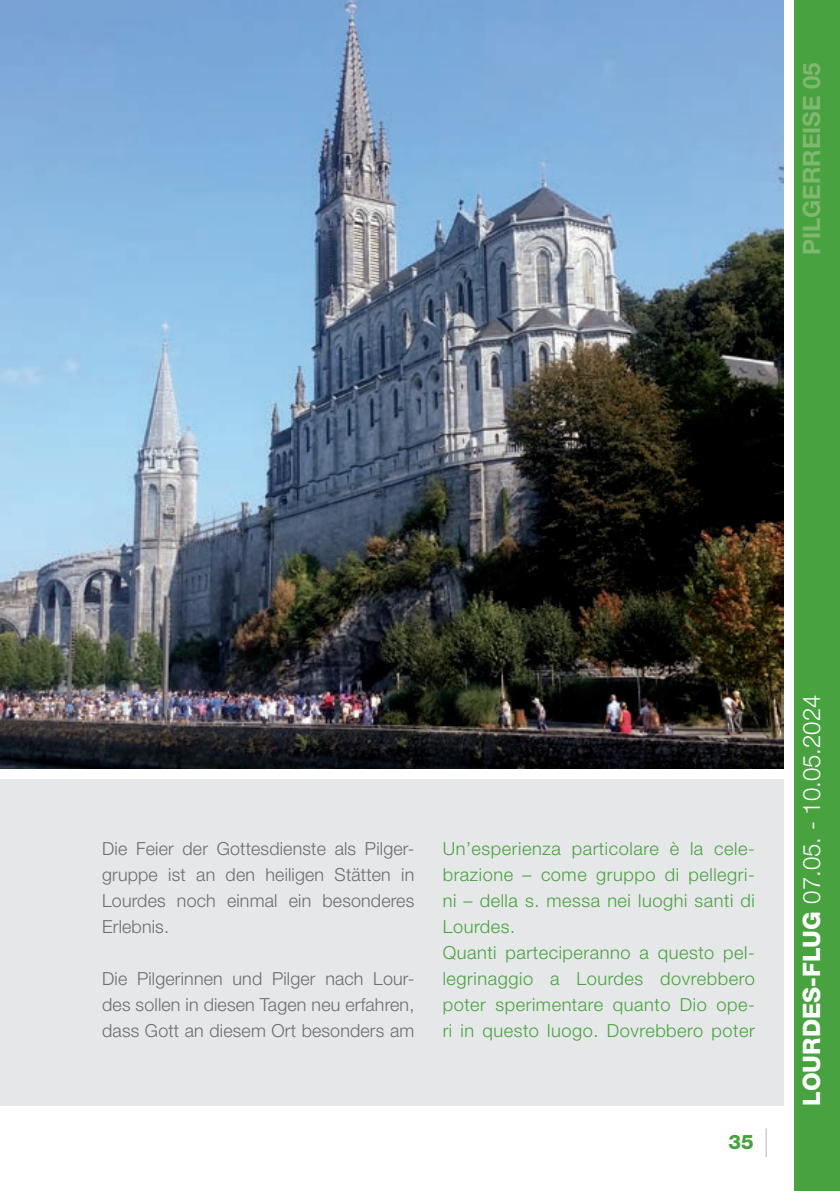
<style>
.page{position:relative;width:840px;height:1191px;background:#fff}
.page>*{position:absolute;margin:0;border:0;box-sizing:border-box;transform-origin:0 0}
.t1{font:300 24px "Helvetica Neue LT Std";color:#fff}
.t2{font:700 24px "Helvetica Neue LT Std";color:#80b870}
.t3{font:800 20px "Helvetica Neue LT Std";color:#49a240}
.t4{font:300 18px/26px "Helvetica Neue LT Std";letter-spacing:.03em;color:#49a240}
.t5{font:300 18px/26px "Helvetica Neue LT Std";letter-spacing:.01em;color:#6c6d70;text-align:justify}
.s1{font-weight:800}
</style>
<div class="page">
<div style="left:794px;top:0;width:45px;height:1191px;background:#49a240"></div>
<img style="left:0;top:0;width:782px;height:768px">
<div style="left:0;top:780px;width:782px;height:326px;background:#e6e7e9"></div>
<svg style="left:765px;top:1129px;width:1px;height:28px"></svg>
<h1 class="t2" style="left:796px;top:255px;width:194px;rotate:-90deg">PILGERREISE 05</h1>
<p class="t5" style="left:102px;top:835px;width:313px">Die Feier der Gottesdienste als Pilger&shy;gruppe ist an den heiligen Stätten in Lourdes noch einmal ein besonderes Erlebnis.</p>
<p class="t5" style="left:102px;top:965px;width:313px">Die Pilgerinnen und Pilger nach Lour&shy;des sollen in diesen Tagen neu erfahren, dass Gott an diesem Ort besonders am</p>
<p class="t4" style="left:442px;top:835px;width:313px">Un’esperienza particolare è la cele&shy;brazione – come gruppo di pellegri&shy;ni – della s. messa nei luoghi santi di<br>Lourdes.<br>Quanti parteciperanno a questo pel&shy;legrinaggio a Lourdes dovrebbero poter sperimentare quanto Dio ope&shy;ri in questo luogo. Dovrebbero poter</p>
<p class="t3" style="left:728px;top:1129px;width:27px">35</p>
<h1 class="t1" style="left:796px;top:1106px;width:413px;rotate:-90deg"><span class="s1">LOURDES-FLUG</span> 07.05. - 10.05.2024</h1>
</div>
